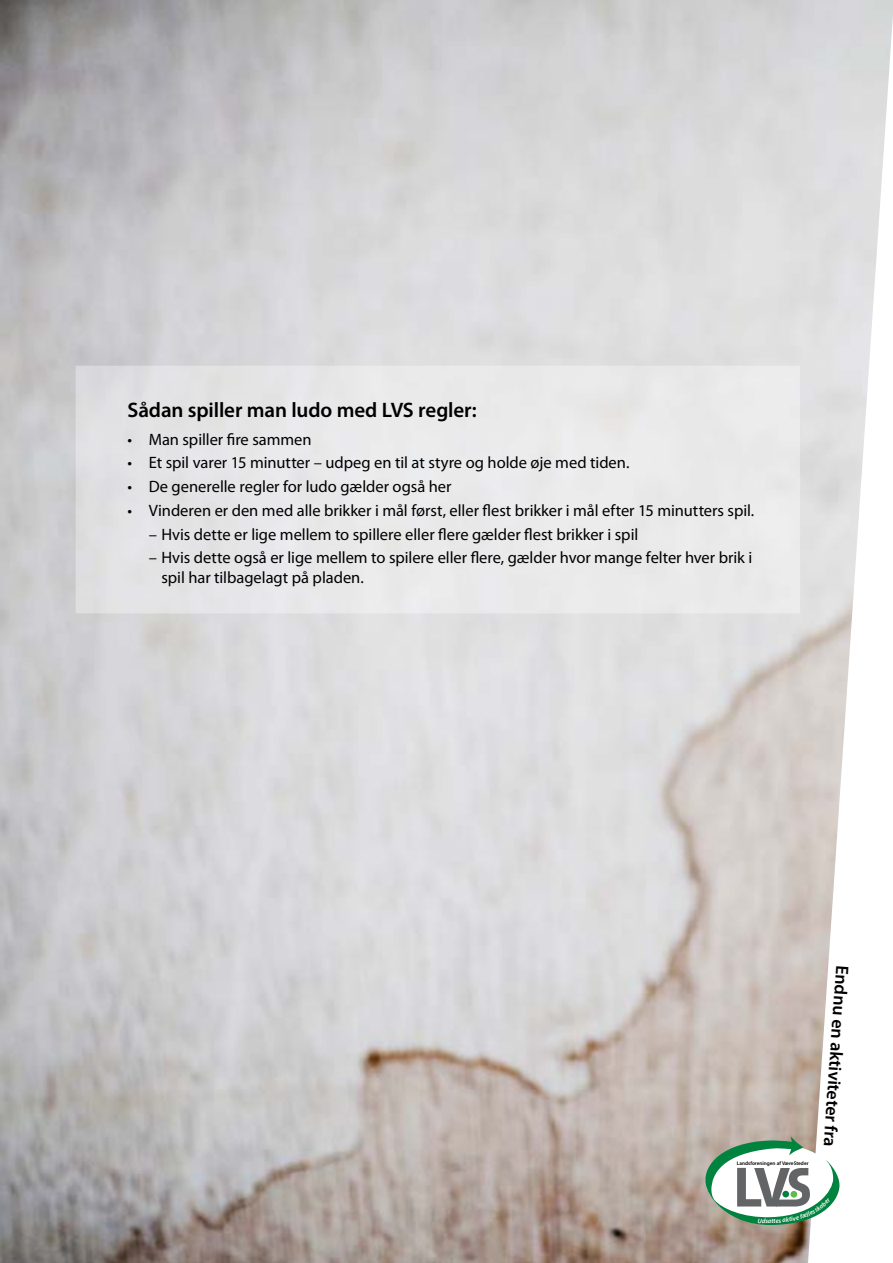
<style>
.page{position:relative;width:893px;height:1263px;background:#fff}
.page>*{position:absolute;margin:0;border:0;box-sizing:border-box;transform-origin:0 0}
.t1{font:600 21px "Myriad Pro";letter-spacing:-.005em;color:#000}
.t2{font:600 18px "Myriad Pro";color:#000}
.t3{font:16.5px/19.5px "Myriad Pro";color:#000}
.t4{font:600 5.25px "Myriad Pro";color:#000}
</style>
<div class="page">
<img style="left:0;top:0;width:893px;height:1263px">
<div style="left:76px;top:366px;width:724px;height:247px;background:#e9e9ea;border:2px solid #fff"></div>
<svg style="left:704px;top:1136px;width:136px;height:89px"></svg>
<p class="t1" style="left:128px;top:396px;width:351px">Sådan spiller man ludo med LVS regler:</p>
<p class="t3" style="left:128px;top:429px;width:186px">• Man spiller fire sammen</p>
<p class="t3" style="left:128px;top:453px;width:503px">• Et spil varer 15 minutter – udpeg en til at styre og holde øje med tiden.</p>
<p class="t3" style="left:128px;top:476px;width:325px">• De generelle regler for ludo gælder også her</p>
<p class="t3" style="left:128px;top:500px;width:628px">• Vinderen er den med alle brikker i mål først, eller flest brikker i mål efter 15 minutters spil.</p>
<p class="t3" style="left:149px;top:524px;width:491px">– Hvis dette er lige mellem to spillere eller flere gælder flest brikker i spil</p>
<p class="t3" style="left:162px;top:548px;width:592px;text-indent:-13px">– Hvis dette også er lige mellem to spilere eller flere, gælder hvor mange felter hver brik i spil har tilbagelagt på pladen.</p>
<p class="t4" style="left:737px;top:1160px;width:73px">Landsforeningen af VæreSteder</p>
<p class="t2" style="left:854px;top:966px;width:183px;rotate:94deg">Endnu en aktiviteter fra</p>
</div>
